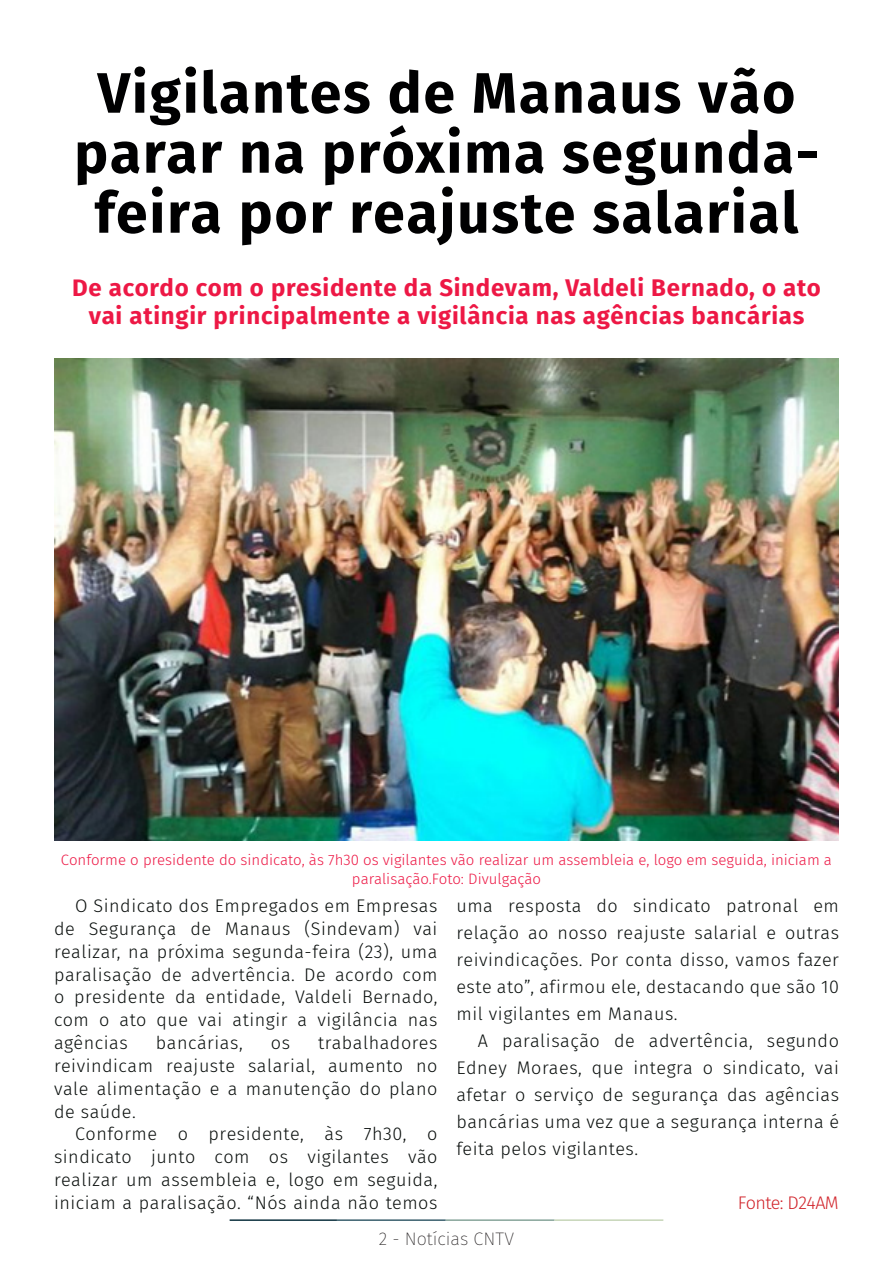
<style>
.page{position:relative;width:893px;height:1263px;background:#fff}
.page>*{position:absolute;margin:0;border:0;box-sizing:border-box;transform-origin:0 0}
.t1{font:700 57px/60px "Fira Sans";letter-spacing:.03em;color:#000001;text-align:center}
.t2{font:700 24px/28.8px "Fira Sans";letter-spacing:.03em;color:#ed1845;text-align:center}
.t3{font:300 18.15px/22.8px "Fira Sans";letter-spacing:.03em;color:#080d0b;text-align:justify}
.t4{font:300 18.15px "Fira Sans";letter-spacing:-.03em;color:#d1232a}
.t5{font:200 18px "Fira Sans";color:#231f20}
.t6{font:300 15px/19.5px "Fira Sans";color:#ed1845;text-align:center}
</style>
<div class="page">
<hr style="left:230px;top:1219px;width:107px;height:2px;background:#0e323f">
<hr style="left:337px;top:1219px;width:109px;height:2px;background:#3a5f6d">
<hr style="left:446px;top:1219px;width:109px;height:2px;background:#87a59a">
<hr style="left:555px;top:1219px;width:108px;height:2px;background:#c6d5b7">
<img style="left:55px;top:358px;width:784px;height:483px">
<p class="t1" style="left:74px;top:59px;width:746px">Vigilantes de Manaus vão parar na próxima segunda&shy;feira por reajuste salarial</p>
<p class="t2" style="left:72px;top:271px;width:750px">De acordo com o presidente da Sindevam, Valdeli Bernado, o ato vai atingir principalmente a vigilância nas agências bancárias</p>
<p class="t6" style="left:61px;top:850px;width:773px">Conforme o presidente do sindicato, às 7h30 os vigilantes vão realizar um assembleia e, logo em seguida, iniciam a paralisação.Foto: Divulgação</p>
<p class="t3" style="left:54px;top:894px;width:385px;text-indent:21px">O Sindicato dos Empregados em Empresas de Segurança de Manaus (Sindevam) vai realizar, na próxima segunda-feira (23), uma paralisação de advertência. De acordo com o presidente da entidade, Valdeli Bernado, com o ato que vai atingir a vigilância nas agências</p>
<p class="t3" style="left:156px;top:1031px;width:88px">bancárias,</p>
<p class="t3" style="left:271px;top:1031px;width:21px">os</p>
<p class="t3" style="left:54px;top:1031px;width:385px;text-indent:264px">trabalhadores reivindicam reajuste salarial, aumento no vale alimentação e a manutenção do plano de saúde.</p>
<p class="t3" style="left:54px;top:1122px;width:385px;text-indent:21px">Conforme o presidente, às 7h30, o sindicato junto com os vigilantes vão realizar um assembleia e, logo em seguida, iniciam a paralisação. “Nós ainda não temos</p>
<p class="t3" style="left:456px;top:892px;width:384px;line-height:27px">uma resposta do sindicato patronal em relação ao nosso reajuste salarial e outras reivindicações. Por conta disso, vamos fazer este ato”, afirmou ele, destacando que são 10 mil vigilantes em Manaus.</p>
<p class="t3" style="left:456px;top:1027px;width:384px;line-height:27px;text-indent:21px">A paralisação de advertência, segundo Edney Moraes, que integra o sindicato, vai afetar o serviço de segurança das agências bancárias uma vez que a segurança interna é feita pelos vigilantes.</p>
<p class="t4" style="left:738px;top:1190px;width:103px">Fonte: D24AM</p>
<p class="t5" style="left:379px;top:1226px;width:137px">2 - Notícias CNTV</p>
</div>
